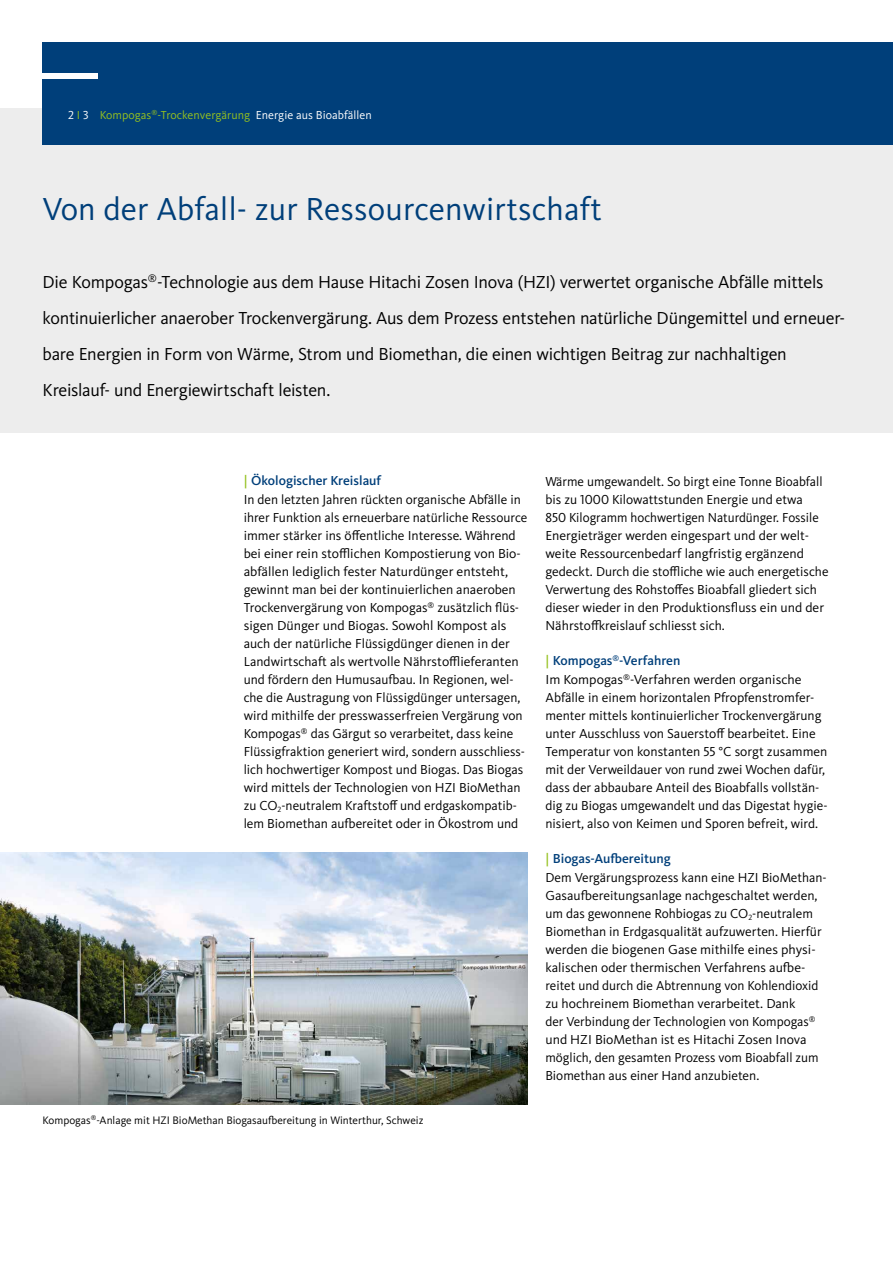
<style>
.page{position:relative;width:893px;height:1263px;background:#fff}
.page>*{position:absolute;margin:0;border:0;box-sizing:border-box;transform-origin:0 0}
.t1{font:33px "Kievit Pro";letter-spacing:.005em;color:#003f7a}
.t2{font:18px/36px "Kievit Pro";letter-spacing:-.015em;color:#000}
.t3{font:13.5px/18px "Kievit Pro";color:#000}
.t4{font:12px "Kievit Pro";letter-spacing:.005em;color:#95c11f}
.t5{font:11.25px "Kievit Pro";color:#000}
.s1{color:#fff}
.s2{font-weight:500;color:#95c11f}
.s3{font-weight:500;color:#003f7a}
</style>
<div class="page">
<div style="left:0;top:108px;width:893px;height:324px;background:#ededed"></div>
<div style="left:43px;top:43px;width:850px;height:102px;background:#003f7a"></div>
<div style="left:34px;top:73px;width:64px;height:6px;background:#fff"></div>
<img style="left:0;top:852px;width:527px;height:252px">
<p class="t4" style="left:68px;top:107px;width:305px"><span class="s1">2</span> I <span class="s1">3</span> Kompogas<sup>®</sup>-Trockenvergärung <span class="s1">Energie aus Bioabfällen</span></p>
<h1 class="t1" style="left:43px;top:189px;width:561px">Von der Abfall- zur Ressourcenwirtschaft</h1>
<p class="t2" style="left:43px;top:264px;width:804px">Die Kompogas<sup>®</sup>-Technologie aus dem Hause Hitachi Zosen Inova (HZI) verwertet organische Abfälle mittels kontinuierlicher anaerober Trockenvergärung. Aus dem Prozess entstehen natürliche Düngemittel und erneuer&shy;bare Energien in Form von Wärme, Strom und Biomethan, die einen wichtigen Beitrag zur nachhaltigen Kreislauf- und Energiewirtschaft leisten.</p>
<p class="t3" style="left:244px;top:472px;width:285px"><span class="s2">|</span> <span class="s3">Ökologischer Kreislauf<br></span>In den letzten Jahren rückten organische Abfälle in ihrer Funktion als erneuerbare natürliche Ressource immer stärker ins öffentliche Interesse. Während bei einer rein stofflichen Kompostierung von Bio&shy;abfällen lediglich fester Naturdünger entsteht, gewinnt man bei der kontinuierlichen anaeroben Trockenvergärung von Kompogas<sup>®</sup> zusätzlich flüs&shy;sigen Dünger und Biogas. Sowohl Kompost als auch der natürliche Flüssigdünger dienen in der Landwirtschaft als wertvolle Nährstofflieferanten und fördern den Humusaufbau. In Regionen, wel&shy;che die Austragung von Flüssigdünger untersagen, wird mithilfe der presswasserfreien Vergärung von Kompogas<sup>®</sup> das Gärgut so verarbeitet, dass keine Flüssigfraktion generiert wird, sondern ausschliess&shy;lich hochwertiger Kompost und Biogas. Das Biogas wird mittels der Technologien von HZI BioMethan zu CO<sub>2</sub>-neutralem Kraftstoff und erdgaskompatib&shy;lem Biomethan aufbereitet oder in Ökostrom und</p>
<p class="t3" style="left:545px;top:472px;width:285px">Wärme umgewandelt. So birgt eine Tonne Bioabfall bis zu 1000 Kilowattstunden Energie und etwa<br>850 Kilogramm hochwertigen Naturdünger. Fossile Energieträger werden eingespart und der welt&shy;weite Ressourcenbedarf langfristig ergänzend gedeckt. Durch die stoffliche wie auch energetische Verwertung des Rohstoffes Bioabfall gliedert sich dieser wieder in den Produktionsfluss ein und der Nährstoffkreislauf schliesst sich.</p>
<p class="t3" style="left:545px;top:651px;width:284px"><span class="s2">|</span> <span class="s3">Kompogas</span><sup>®</sup><span class="s3">-Verfahren<br></span>Im Kompogas<sup>®</sup>-Verfahren werden organische Abfälle in einem horizontalen Pfropfenstromfer&shy;menter mittels kontinuierlicher Trockenvergärung unter Ausschluss von Sauerstoff bearbeitet. Eine Temperatur von konstanten 55 °C sorgt zusammen mit der Verweildauer von rund zwei Wochen dafür, dass der abbaubare Anteil des Bioabfalls vollstän&shy;dig zu Biogas umgewandelt und das Digestat hygie&shy;nisiert, also von Keimen und Sporen befreit, wird.</p>
<p class="t3" style="left:545px;top:849px;width:283px"><span class="s2">|</span> <span class="s3">Biogas-Aufbereitung<br></span>Dem Vergärungsprozess kann eine HZI BioMethan-Gasaufbereitungsanlage nachgeschaltet werden, um das gewonnene Rohbiogas zu CO<sub>2</sub>-neutralem Biomethan in Erdgasqualität aufzuwerten. Hierfür werden die biogenen Gase mithilfe eines physi&shy;kalischen oder thermischen Verfahrens aufbe&shy;reitet und durch die Abtrennung von Kohlendioxid zu hochreinem Biomethan verarbeitet. Dank<br>der Verbindung der Technologien von Kompogas<sup>® </sup>und HZI BioMethan ist es Hitachi Zosen Inova möglich, den gesamten Prozess vom Bioabfall zum Biomethan aus einer Hand anzubieten.</p>
<p class="t5" style="left:43px;top:1113px;width:382px">Kompogas<sup>®</sup>-Anlage mit HZI BioMethan Biogasaufbereitung in Winterthur, Schweiz</p>
</div>
